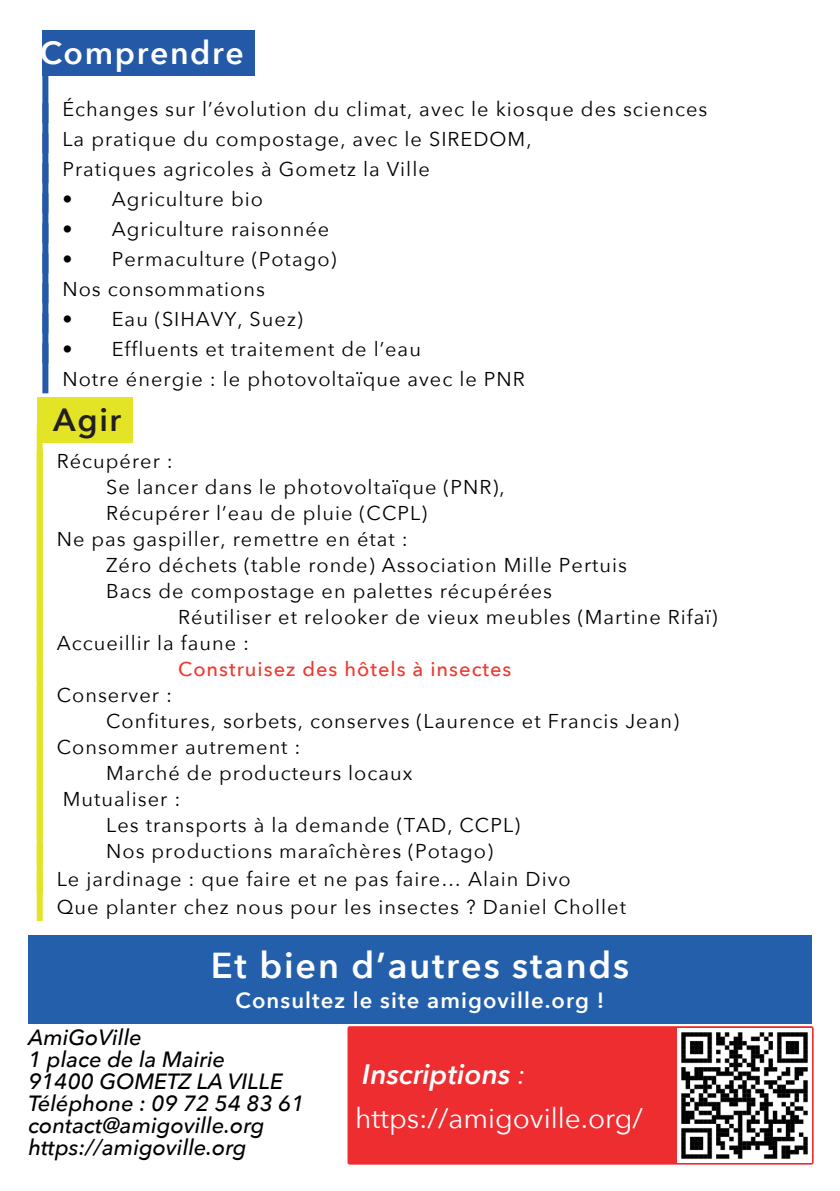
<style>
.page{position:relative;width:840px;height:1191px;background:#fff}
.page>*{position:absolute;margin:0;border:0;box-sizing:border-box;transform-origin:0 0}
.t1{font:600 36px "Avenir Next";letter-spacing:.05em;color:#fff}
.t2{font:600 32px "Avenir Next";letter-spacing:.05em;color:#fff}
.t3{font:600 32px "Avenir Next";color:#231f20}
.t4{font:28px/44px "Avenir Next";color:#fff}
.t5{font:italic 500 22px/22px "Avenir Next";color:#000100}
.t6{font:600 22px "Avenir Next";letter-spacing:.05em;color:#fff}
.t7{font:20px/30px "Avenir Next";letter-spacing:.05em;color:#000100}
.t8{font:500 20px "Avenir Next";letter-spacing:.05em;color:#ee3a31}
.s1{font-weight:600;font-style:italic}
.s2{font-style:italic}
</style>
<div class="page">
<div style="left:347px;top:1026px;width:466px;height:138px;background:#ee2d31;border:4px solid #ee2d31"></div>
<img style="left:676px;top:1028px;width:135px;height:134px">
<div style="left:43px;top:30px;width:212px;height:46px;background:#2459a8"></div>
<div style="left:42px;top:73px;width:6px;height:50px;background:#2459a8"></div>
<div style="left:42px;top:103px;width:6px;height:50px;background:#2459a8"></div>
<div style="left:42px;top:133px;width:6px;height:50px;background:#2459a8"></div>
<div style="left:42px;top:163px;width:6px;height:50px;background:#2459a8"></div>
<div style="left:42px;top:193px;width:6px;height:50px;background:#2459a8"></div>
<div style="left:42px;top:223px;width:6px;height:50px;background:#2459a8"></div>
<div style="left:42px;top:253px;width:6px;height:50px;background:#2459a8"></div>
<div style="left:42px;top:283px;width:6px;height:50px;background:#2459a8"></div>
<div style="left:42px;top:313px;width:6px;height:50px;background:#2459a8"></div>
<div style="left:42px;top:343px;width:6px;height:50px;background:#2459a8"></div>
<div style="left:37px;top:397px;width:95px;height:46px;background:#e3e425"></div>
<div style="left:37px;top:425px;width:6px;height:50px;background:#e3e425"></div>
<div style="left:37px;top:451px;width:6px;height:50px;background:#e3e425"></div>
<div style="left:37px;top:477px;width:6px;height:50px;background:#e3e425"></div>
<div style="left:37px;top:503px;width:6px;height:50px;background:#e3e425"></div>
<div style="left:37px;top:529px;width:6px;height:50px;background:#e3e425"></div>
<div style="left:37px;top:555px;width:6px;height:50px;background:#e3e425"></div>
<div style="left:37px;top:581px;width:6px;height:50px;background:#e3e425"></div>
<div style="left:37px;top:607px;width:6px;height:50px;background:#e3e425"></div>
<div style="left:37px;top:633px;width:6px;height:50px;background:#e3e425"></div>
<div style="left:37px;top:659px;width:6px;height:50px;background:#e3e425"></div>
<div style="left:37px;top:685px;width:6px;height:50px;background:#e3e425"></div>
<div style="left:37px;top:711px;width:6px;height:50px;background:#e3e425"></div>
<div style="left:37px;top:737px;width:6px;height:50px;background:#e3e425"></div>
<div style="left:37px;top:763px;width:6px;height:50px;background:#e3e425"></div>
<div style="left:37px;top:789px;width:6px;height:50px;background:#e3e425"></div>
<div style="left:37px;top:815px;width:6px;height:50px;background:#e3e425"></div>
<div style="left:37px;top:843px;width:6px;height:50px;background:#e3e425"></div>
<div style="left:37px;top:871px;width:6px;height:50px;background:#e3e425"></div>
<div style="left:28px;top:935px;width:783px;height:89px;background:#245fac"></div>
<h2 class="t2" style="left:40px;top:32px;width:205px">Comprendre</h2>
<p class="t7" style="left:62px;top:95px;width:646px">Échanges sur l’évolution du climat, avec le kiosque des sciences<br>La pratique du compostage, avec le SIREDOM,<br>Pratiques agricoles à Gometz la Ville</p>
<p class="t7" style="left:62px;top:185px;width:202px">• Agriculture bio</p>
<p class="t7" style="left:62px;top:215px;width:268px">• Agriculture raisonnée</p>
<p class="t7" style="left:62px;top:245px;width:275px">• Permaculture (Potago)<br>Nos consommations</p>
<p class="t7" style="left:62px;top:305px;width:242px">• Eau (SIHAVY, Suez)</p>
<p class="t7" style="left:62px;top:335px;width:463px">• Effluents et traitement de l’eau<br>Notre énergie : le photovoltaïque avec le PNR</p>
<h2 class="t3" style="left:53px;top:399px;width:69px">Agir</h2>
<p class="t7" style="left:57px;top:446px;width:118px">Récupérer :</p>
<p class="t7" style="left:106px;top:472px;width:400px">Se lancer dans le photovoltaïque (PNR),</p>
<p class="t7" style="left:106px;top:498px;width:322px">Récupérer l’eau de pluie (CCPL)</p>
<p class="t7" style="left:57px;top:524px;width:352px">Ne pas gaspiller, remettre en état :</p>
<p class="t7" style="left:106px;top:550px;width:522px">Zéro déchets (table ronde) Association Mille Pertuis</p>
<p class="t7" style="left:106px;top:576px;width:447px">Bacs de compostage en palettes récupérées</p>
<p class="t7" style="left:178px;top:602px;width:540px">Réutiliser et relooker de vieux meubles (Martine Rifaï)</p>
<p class="t7" style="left:57px;top:628px;width:194px">Accueillir la faune :</p>
<p class="t8" style="left:178px;top:655px;width:334px">Construisez des hôtels à insectes</p>
<p class="t7" style="left:57px;top:680px;width:117px">Conserver :</p>
<p class="t7" style="left:106px;top:706px;width:574px">Confitures, sorbets, conserves (Laurence et Francis Jean)</p>
<p class="t7" style="left:57px;top:732px;width:245px">Consommer autrement :</p>
<p class="t7" style="left:106px;top:758px;width:308px">Marché de producteurs locaux</p>
<p class="t7" style="left:63px;top:784px;width:119px">Mutualiser :</p>
<p class="t7" style="left:106px;top:810px;width:415px">Les transports à la demande (TAD, CCPL)</p>
<p class="t7" style="left:106px;top:836px;width:388px">Nos productions maraîchères (Potago)</p>
<p class="t7" style="left:57px;top:865px;width:570px;line-height:28px">Le jardinage : que faire et ne pas faire… Alain Divo<br>Que planter chez nous pour les insectes ? Daniel Chollet</p>
<h1 class="t1" style="left:211px;top:942px;width:419px">Et bien d’autres stands</h1>
<p class="t6" style="left:235px;top:986px;width:370px">Consultez le site amigoville.org !</p>
<p class="t5" style="left:28px;top:1026px;width:277px">AmiGoVille<br>1 place de la Mairie<br>91400 GOMETZ LA VILLE<br>Téléphone : 09 72 54 83 61 contact@amigoville.org https://amigoville.org</p>
<h3 class="t4" style="left:355px;top:1053px;width:289px"><span class="s1">Inscriptions</span> <span class="s2">: </span>https://amigoville.org/</h3>
</div>
